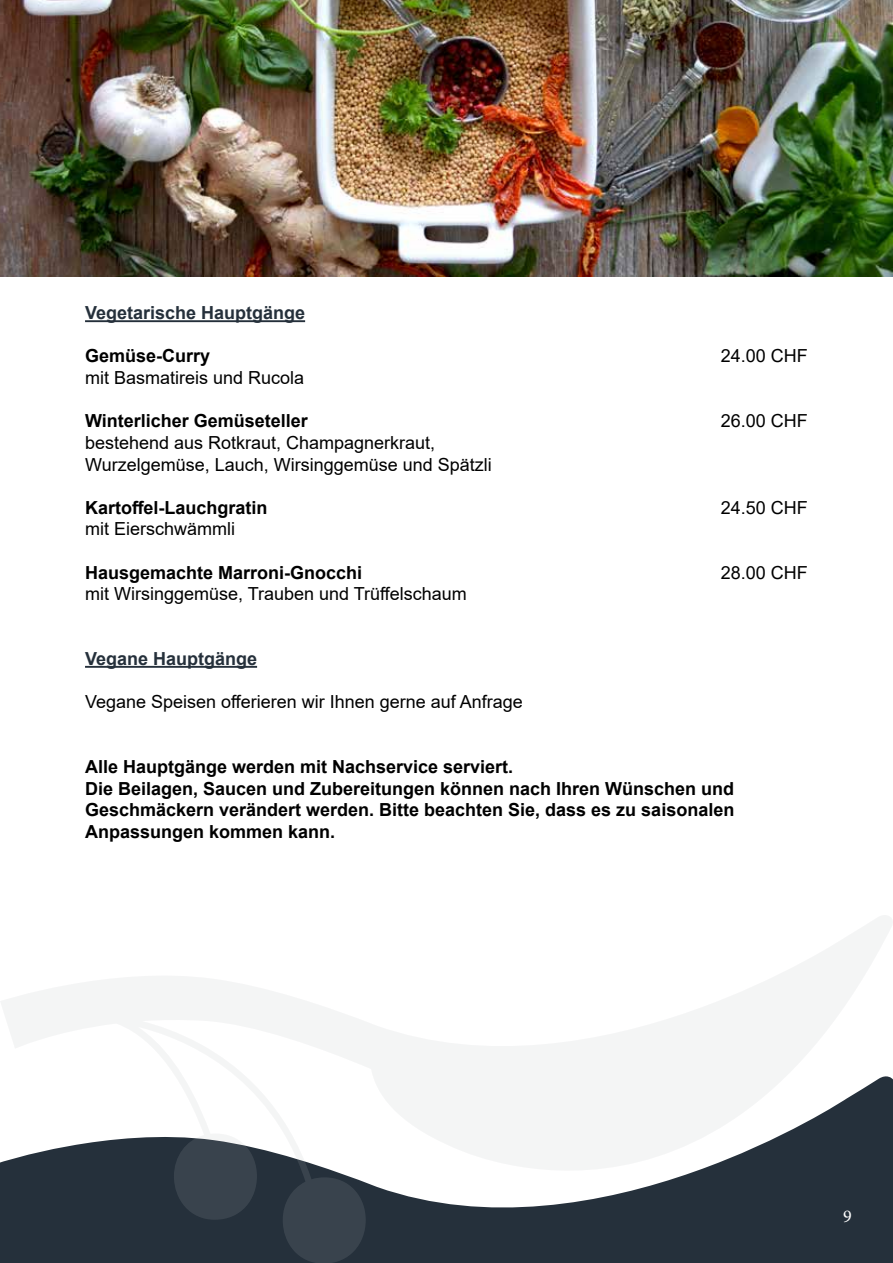
<style>
.page{position:relative;width:893px;height:1263px;background:#fff}
.page>*{position:absolute;margin:0;border:0;box-sizing:border-box;transform-origin:0 0}
.t1{font:700 18px/21.6px "Arial";color:#000}
.t2{font:18px/21.6px "Arial";color:#000}
.t3{font:700 18px "Arial";color:#25303b}
.t4{font:18px "Minion Pro";color:#fff}
</style>
<div class="page">
<svg style="left:0;top:915px;width:893px;height:348px"></svg>
<div style="left:797px;top:1163px;width:84px;height:91px;background:#25303b"></div>
<img style="left:0;top:0;width:893px;height:276px">
<hr style="left:85px;top:320px;width:220px;height:2px;background:#25303b">
<hr style="left:85px;top:666px;width:172px;height:2px;background:#25303b">
<p class="t3" style="left:85px;top:300px;width:222px">Vegetarische Hauptgänge</p>
<p class="t1" style="left:85px;top:346px;width:127px">Gemüse-Curry</p>
<p class="t2" style="left:721px;top:345px;width:89px">24.00 CHF</p>
<p class="t2" style="left:85px;top:367px;width:221px">mit Basmatireis und Rucola</p>
<p class="t1" style="left:85px;top:410px;width:224px">Winterlicher Gemüseteller</p>
<p class="t2" style="left:721px;top:410px;width:89px">26.00 CHF</p>
<p class="t2" style="left:85px;top:432px;width:408px">bestehend aus Rotkraut, Champagnerkraut,<br>Wurzelgemüse, Lauch, Wirsinggemüse und Spätzli</p>
<p class="t1" style="left:85px;top:497px;width:184px">Kartoffel-Lauchgratin</p>
<p class="t2" style="left:721px;top:496px;width:89px">24.50 CHF</p>
<p class="t2" style="left:85px;top:518px;width:151px">mit Eierschwämmli</p>
<p class="t1" style="left:85px;top:562px;width:279px">Hausgemachte Marroni-Gnocchi</p>
<p class="t2" style="left:721px;top:561px;width:89px">28.00 CHF</p>
<p class="t2" style="left:85px;top:583px;width:383px">mit Wirsinggemüse, Trauben und Trüffelschaum</p>
<p class="t3" style="left:85px;top:646px;width:174px">Vegane Hauptgänge</p>
<p class="t2" style="left:85px;top:691px;width:439px">Vegane Speisen offerieren wir Ihnen gerne auf Anfrage</p>
<p class="t1" style="left:85px;top:756px;width:651px">Alle Hauptgänge werden mit Nachservice serviert.<br>Die Beilagen, Saucen und Zubereitungen können nach Ihren Wünschen und Geschmäckern verändert werden. Bitte beachten Sie, dass es zu saisonalen Anpassungen kommen kann.</p>
<p class="t4" style="left:843px;top:1204px;width:10px">9</p>
</div>
